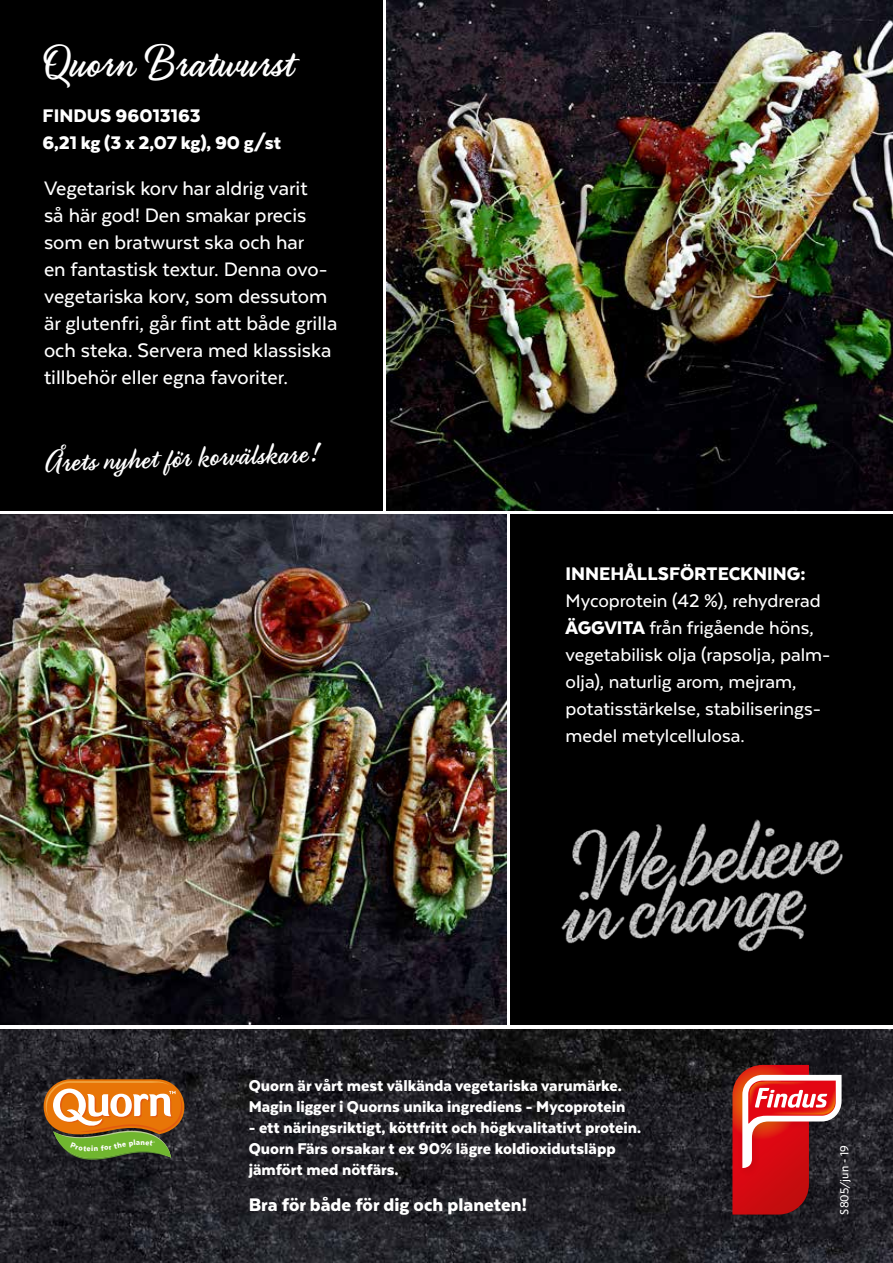
<style>
.page{position:relative;width:893px;height:1263px;background:#fff}
.page>*{position:absolute;margin:0;border:0;box-sizing:border-box;transform-origin:0 0}
.t1{font:46.5px "Fancier Script";color:#fff}
.t2{font:31.5px "Fancier Script";color:#fff}
.t3{font:500 22.5px/27px "Texta";color:#fff}
.t4{font:500 21px/27px "Texta";color:#fff}
.t5{font:900 21px/27px "Texta";color:#fff}
.t6{font:900 18px/21px "Texta";color:#fff}
.t7{font:500 12px "Whitney";color:#fff}
.t8{font:900 9px "Texta";color:#fff}
.s1{font-weight:900}
</style>
<div class="page">
<img style="left:0;top:1029px;width:893px;height:234px">
<img style="left:723px;top:1051px;width:102px;height:186px">
<img style="left:732px;top:1065px;width:77px;height:149px">
<img style="left:735px;top:1067px;width:119px;height:113px">
<svg style="left:742px;top:1075px;width:100px;height:93px"></svg>
<img style="left:387px;top:0;width:506px;height:510px">
<div style="left:0;top:0;width:383px;height:510px;background:#000"></div>
<img style="left:0;top:514px;width:506px;height:511px">
<div style="left:510px;top:514px;width:383px;height:511px;background:#000"></div>
<img style="left:561px;top:819px;width:282px;height:133px">
<svg style="left:43px;top:1079px;width:141px;height:81px;background:#ab843c"></svg>
<h1 class="t1" style="left:43px;top:37px;width:255px">Quorn Bratwurst</h1>
<p class="t5" style="left:43px;top:101px;width:240px">FINDUS 96013163<br>6,21 kg (3 x 2,07 kg), 90 g/st</p>
<p class="t3" style="left:44px;top:174px;width:295px">Vegetarisk korv har aldrig varit<br>så här god! Den smakar precis som en bratwurst ska och har<br>en fantastisk textur. Denna ovo&shy;vegetariska korv, som dessutom är glutenfri, går fint att både grilla och steka. Servera med klassiska tillbehör eller egna favoriter.</p>
<h2 class="t2" style="left:44px;top:444px;width:278px;rotate:-2deg">Årets nyhet för korvälskare!</h2>
<p class="t5" style="left:566px;top:559px;width:242px">INNEHÅLLSFÖRTECKNING:</p>
<p class="t4" style="left:566px;top:586px;width:266px">Mycoprotein (42 %), rehydrerad<br><span class="s1">ÄGGVITA</span> från frigående höns, vegetabilisk olja (rapsolja, palm&shy;olja), naturlig arom, mejram, potatisstärkelse, stabiliserings&shy;medel metylcellulosa.</p>
<p class="t8" style="left:91px;top:1144px;width:4px">i</p>
<p class="t8" style="left:141px;top:1137px;width:6px">n</p>
<p class="t6" style="left:249px;top:1075px;width:378px">Quorn är vårt mest välkända vegetariska varumärke.<br>Magin ligger i Quorns unika ingrediens - Mycoprotein</p>
<p class="t6" style="left:249px;top:1117px;width:394px">- ett näringsriktigt, köttfritt och högkvalitativt protein.<br>Quorn Färs orsakar t ex 90% lägre koldioxidutsläpp jämfört med nötfärs.</p>
<p class="t5" style="left:249px;top:1191px;width:280px">Bra för både för dig och planeten!</p>
<p class="t7" style="left:836px;top:1214px;width:71px;rotate:-90deg">S805/jun - 19</p>
</div>
